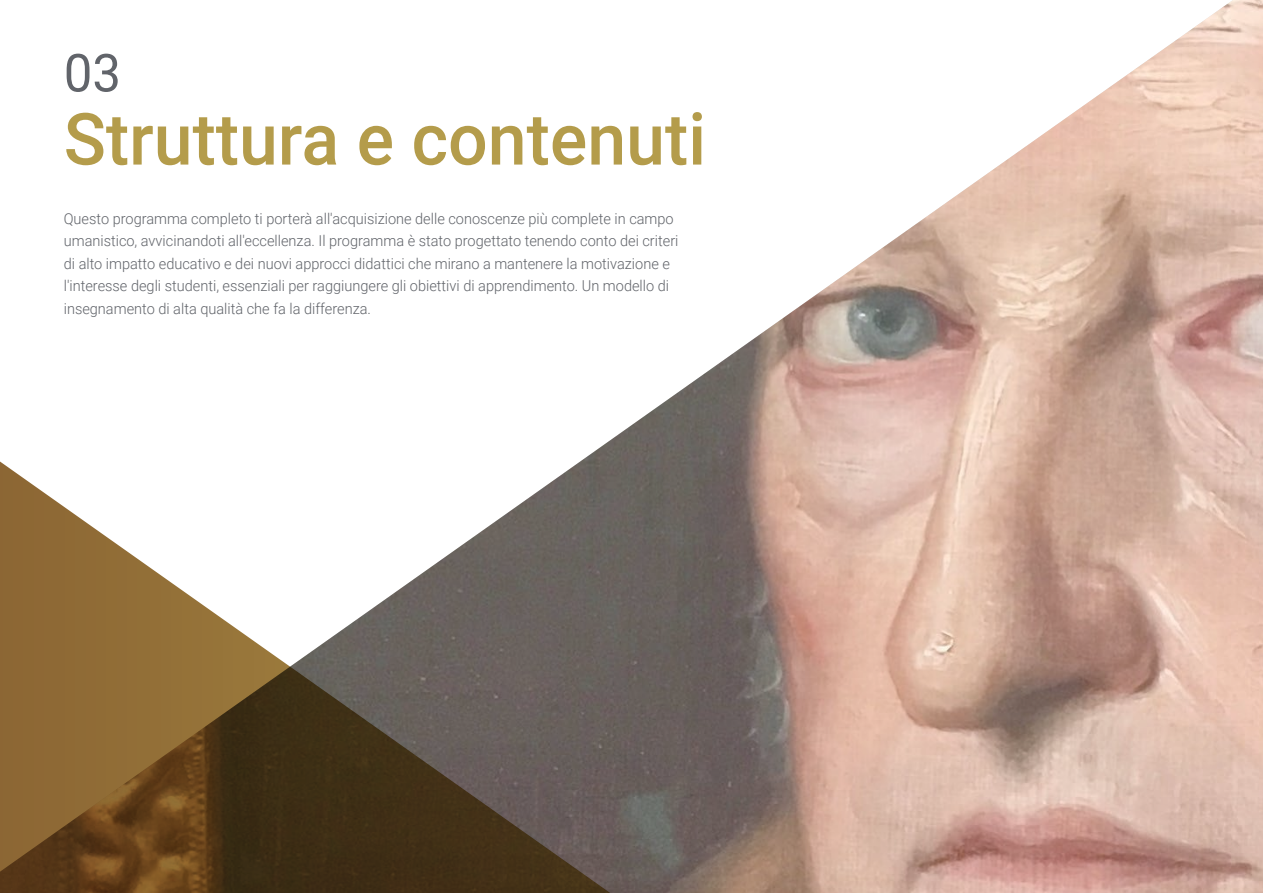
<style>
.page{position:relative;width:1263px;height:893px;background:#fff}
.page>*{position:absolute;margin:0;border:0;box-sizing:border-box;transform-origin:0 0}
.t1{font:500 72px "Roboto";color:#b49c4b}
.t2{font:52.5px "Roboto";color:#61646a}
.t3{font:300 15px/22.5px "Roboto";color:#61646a}
</style>
<div class="page">
<img style="left:602px;top:0;width:661px;height:893px">
<svg style="left:0;top:446px;width:640px;height:447px"></svg>
<h2 class="t2" style="left:64px;top:36px;width:59px">03</h2>
<h1 class="t1" style="left:64px;top:89px;width:644px">Struttura e contenuti</h1>
<p class="t3" style="left:64px;top:207px;width:616px">Questo programma completo ti porterà all'acquisizione delle conoscenze più complete in campo umanistico, avvicinandoti all'eccellenza. Il programma è stato progettato tenendo conto dei criteri di alto impatto educativo e dei nuovi approcci didattici che mirano a mantenere la motivazione e l'interesse degli studenti, essenziali per raggiungere gli obiettivi di apprendimento. Un modello di insegnamento di alta qualità che fa la differenza.</p>
</div>
